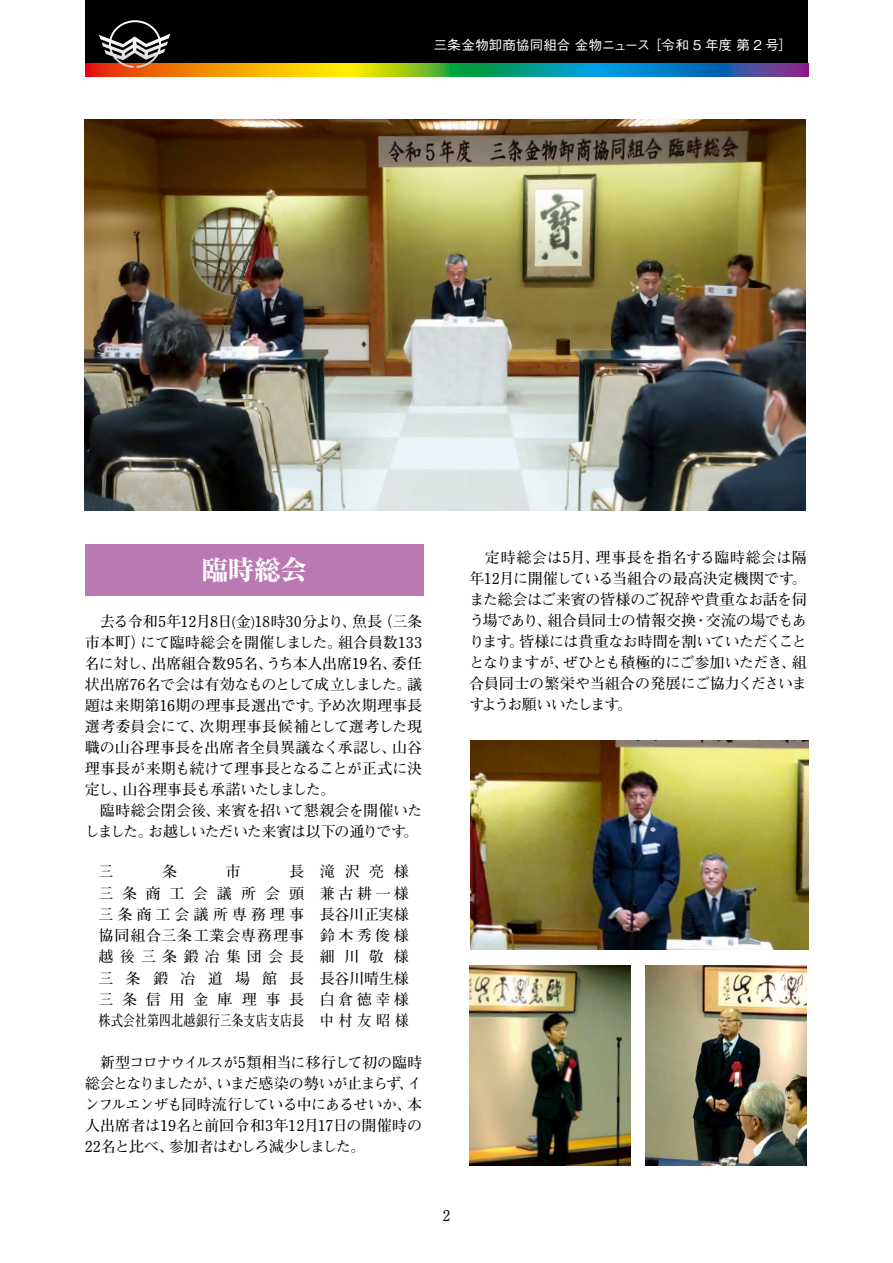
<style>
.page{position:relative;width:893px;height:1263px;background:#fff}
.page>*{position:absolute;margin:0;border:0;box-sizing:border-box;transform-origin:0 0}
.t1{font:800 27px "Ryumin Pr 5";color:#fff}
.t2{font:700 15px/21px "Futo Min A101 Pr 5";letter-spacing:-.005em;color:#000;text-align:justify}
.t3{font:500 13.5px "Gothic BBB Pr 5";letter-spacing:.01em;color:#fff}
</style>
<div class="page">
<div style="left:85px;top:0;width:723px;height:64px;background:#000"></div>
<svg style="left:85px;top:64px;width:723px;height:13px;background:#769256"></svg>
<svg style="left:99px;top:20px;width:71px;height:48px"></svg>
<img style="left:645px;top:965px;width:162px;height:200px">
<img style="left:469px;top:965px;width:162px;height:200px">
<img style="left:85px;top:119px;width:720px;height:391px">
<img style="left:471px;top:741px;width:337px;height:208px">
<div style="left:85px;top:544px;width:338px;height:51px;background:#ba79b1"></div>
<p class="t3" style="left:434px;top:34px;width:360px">三条金物卸商協同組合 金物ニュース ［令和 5 年度 第 2 号］</p>
<h1 class="t1" style="left:201px;top:549px;width:107px">臨時総会</h1>
<p class="t2" style="left:85px;top:609px;width:339px;text-align:left">　去る令和5年12月8日(金)18時30分より、魚長（三条市本町）にて臨時総会を開催しました。組合員数133名に対し、出席組合数95名、うち本人出席19名、委任状出席76名で会は有効なものとして成立しました。議題は来期第16期の理事長選出です。予め次期理事長選考委員会にて、次期理事長候補として選考した現職の山谷理事長を出席者全員異議なく承認し、山谷理事長が来期も続けて理事長となることが正式に決定し、山谷理事長も承諾いたしました。<br>　臨時総会閉会後、来賓を招いて懇親会を開催いたしました。お越しいただいた来賓は以下の通りです。</p>
<p class="t2" style="left:99px;top:860px;width:207px;text-indent:191px">長三条商工会議所会頭三条商工会議所専務理事協同組合三条工業会専務理事越後三条鍛冶集団会長三条鍛冶道場館長三条信用金庫理事長株式会社第四北越銀行三条支店支店長</p>
<p class="t2" style="left:320px;top:860px;width:90px">滝沢亮様兼古耕一様長谷川正実様鈴木秀俊様細川敬様長谷川晴生様白倉徳幸様中村友昭様</p>
<p class="t2" style="left:99px;top:860px;width:16px">三</p>
<p class="t2" style="left:162px;top:860px;width:16px">条</p>
<p class="t2" style="left:226px;top:860px;width:16px">市</p>
<p class="t2" style="left:85px;top:1050px;width:339px">　新型コロナウイルスが5類相当に移行して初の臨時総会となりましたが、いまだ感染の勢いが止まらず、インフルエンザも同時流行している中にあるせいか、本人出席者は19名と前回令和3年12月17日の開催時の22名と比べ、参加者はむしろ減少しました。</p>
<p class="t2" style="left:469px;top:546px;width:339px">　定時総会は5月、理事長を指名する臨時総会は隔年12月に開催している当組合の最高決定機関です。また総会はご来賓の皆様のご祝辞や貴重なお話を伺う場であり、組合員同士の情報交換・交流の場でもあります。皆様には貴重なお時間を割いていただくこととなりますが、ぜひとも積極的にご参加いただき、組合員同士の繁栄や当組合の発展にご協力くださいますようお願いいたします。</p>
<p class="t2" style="left:442px;top:1203px;width:10px">2</p>
</div>
